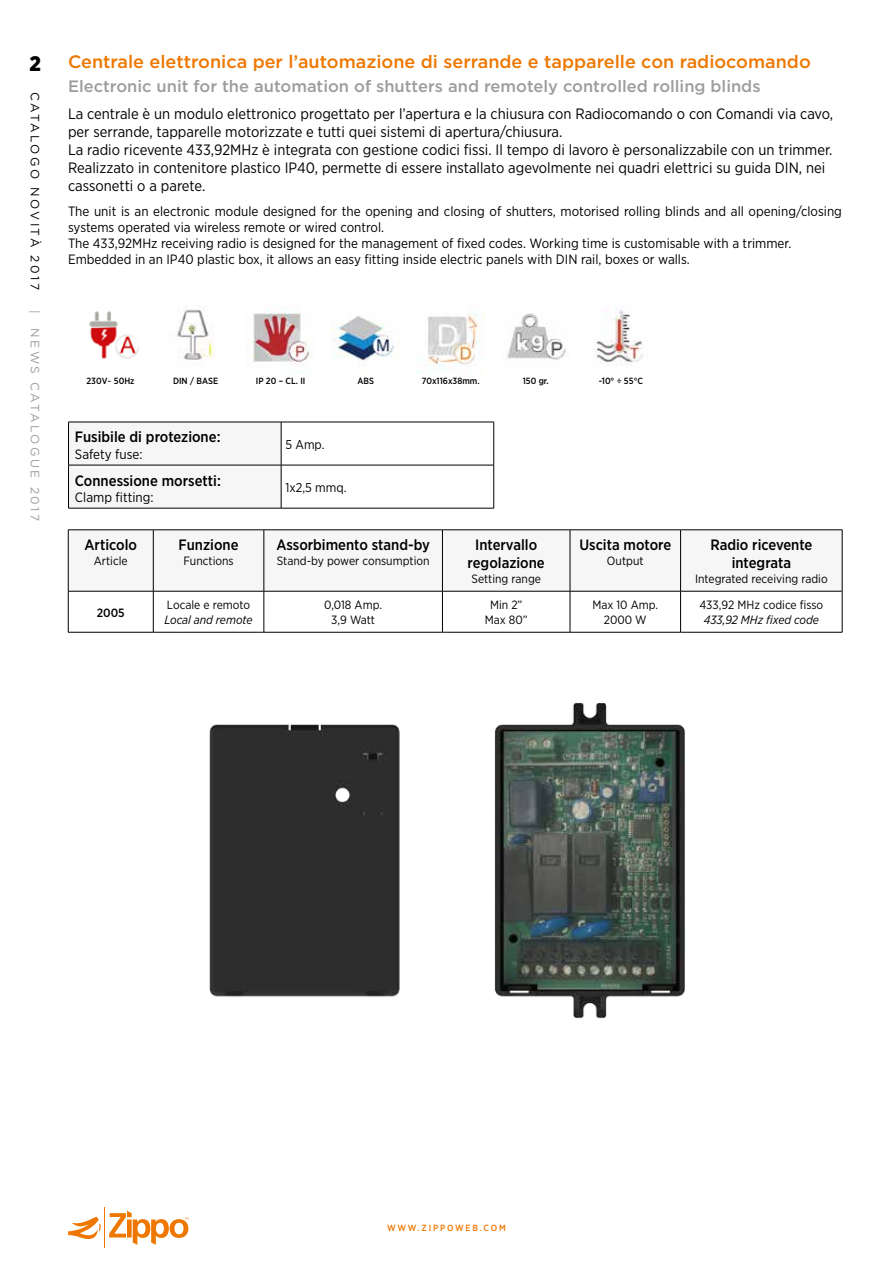
<style>
.page{position:relative;width:893px;height:1263px;background:#fff}
.page>*{position:absolute;margin:0;border:0;box-sizing:border-box;transform-origin:0 0}
.t1{font:900 21px "Gotham Narrow";color:#000}
.t2{font:500 18px "Gotham";color:#e70}
.t3{font:500 16.5px "Gotham";color:#9d9d9c}
.t4{font:15px/18px "Gotham Narrow";color:#000}
.t5{font:500 15px/18px "Gotham Narrow";color:#000;text-align:center}
.t6{font:13.5px/16.2px "Gotham Narrow";color:#000}
.t7{font:12.75px "Gotham Narrow";color:#000}
.t8{font:12px/14.4px "Gotham Narrow";color:#000;text-align:center}
.t9{font:italic 12px "Gotham Narrow";color:#000}
.t10{font:12px "Gotham";letter-spacing:.2em;color:#000}
.t11{font:12px "Gotham";letter-spacing:.2em;color:#9d9d9c}
.t12{font:500 12px "Gotham Narrow";color:#000}
.t13{font:500 9px "Gotham Narrow";color:#000}
.t14{font:500 9px "Gotham Narrow";letter-spacing:.2em;color:#e70}
</style>
<div class="page">
<hr style="left:104px;top:1207px;width:1px;height:41px;background:#e70">
<svg style="left:68px;top:1216px;width:33px;height:23px"></svg>
<svg style="left:109px;top:1211px;width:79px;height:34px"></svg>
<img style="left:209px;top:702px;width:476px;height:317px">
<svg style="left:69px;top:423px;width:424px;height:85px"></svg>
<hr style="left:68px;top:465px;width:213px;height:1px;background:#000">
<hr style="left:281px;top:465px;width:213px;height:1px;background:#000">
<hr style="left:68px;top:508px;width:213px;height:1px;background:#000">
<hr style="left:281px;top:508px;width:213px;height:1px;background:#000">
<hr style="left:281px;top:422px;width:213px;height:1px;background:#000">
<hr style="left:493px;top:422px;width:1px;height:43px;background:#000">
<hr style="left:493px;top:465px;width:1px;height:43px;background:#000">
<hr style="left:68px;top:422px;width:213px;height:1px;background:#000">
<hr style="left:68px;top:422px;width:1px;height:43px;background:#000">
<hr style="left:281px;top:422px;width:1px;height:43px;background:#000">
<hr style="left:68px;top:465px;width:1px;height:43px;background:#000">
<hr style="left:281px;top:465px;width:1px;height:43px;background:#000">
<div style="left:69px;top:530px;width:773px;height:61px;background:#f6f6f6"></div>
<svg style="left:69px;top:592px;width:773px;height:40px"></svg>
<hr style="left:153px;top:591px;width:1px;height:41px;background:#000">
<hr style="left:264px;top:591px;width:1px;height:41px;background:#000">
<hr style="left:442px;top:591px;width:1px;height:41px;background:#000">
<hr style="left:570px;top:591px;width:1px;height:41px;background:#000">
<hr style="left:680px;top:591px;width:1px;height:41px;background:#000">
<hr style="left:68px;top:632px;width:85px;height:1px;background:#000">
<hr style="left:153px;top:632px;width:111px;height:1px;background:#000">
<hr style="left:264px;top:632px;width:178px;height:1px;background:#000">
<hr style="left:442px;top:632px;width:128px;height:1px;background:#000">
<hr style="left:570px;top:632px;width:111px;height:1px;background:#000">
<hr style="left:681px;top:632px;width:161px;height:1px;background:#000">
<hr style="left:264px;top:529px;width:178px;height:1px;background:#000">
<hr style="left:68px;top:529px;width:85px;height:1px;background:#000">
<hr style="left:68px;top:530px;width:1px;height:61px;background:#000">
<hr style="left:153px;top:529px;width:111px;height:1px;background:#000">
<hr style="left:153px;top:530px;width:1px;height:61px;background:#000">
<hr style="left:264px;top:530px;width:1px;height:61px;background:#000">
<hr style="left:442px;top:529px;width:128px;height:1px;background:#000">
<hr style="left:442px;top:530px;width:1px;height:61px;background:#000">
<hr style="left:570px;top:529px;width:111px;height:1px;background:#000">
<hr style="left:570px;top:530px;width:1px;height:61px;background:#000">
<hr style="left:681px;top:529px;width:161px;height:1px;background:#000">
<hr style="left:680px;top:530px;width:1px;height:61px;background:#000">
<hr style="left:842px;top:530px;width:1px;height:61px;background:#000">
<hr style="left:68px;top:591px;width:85px;height:1px;background:#000">
<hr style="left:68px;top:591px;width:1px;height:41px;background:#000">
<hr style="left:153px;top:591px;width:111px;height:1px;background:#000">
<hr style="left:264px;top:591px;width:178px;height:1px;background:#000">
<hr style="left:442px;top:591px;width:128px;height:1px;background:#000">
<hr style="left:570px;top:591px;width:111px;height:1px;background:#000">
<hr style="left:681px;top:591px;width:161px;height:1px;background:#000">
<hr style="left:842px;top:591px;width:1px;height:41px;background:#000">
<img style="left:89px;top:311px;width:50px;height:48px">
<img style="left:177px;top:307px;width:36px;height:56px">
<img style="left:252px;top:305px;width:63px;height:60px">
<img style="left:332px;top:316px;width:63px;height:49px">
<img style="left:417px;top:312px;width:68px;height:61px">
<img style="left:507px;top:313px;width:60px;height:51px">
<img style="left:595px;top:305px;width:49px;height:61px">
<h1 class="t1" style="left:29px;top:50px;width:13px">2</h1>
<p class="t10" style="left:43px;top:92px;width:199px;rotate:90deg">CATALOGO NOVITÀ 2017</p>
<p class="t11" style="left:43px;top:310px;width:212px;rotate:90deg">| NEWS CATALOGUE 2017</p>
<p class="t2" style="left:68px;top:50px;width:744px">Centrale elettronica per l’automazione di serrande e tapparelle con radiocomando</p>
<p class="t3" style="left:68px;top:76px;width:694px">Electronic unit for the automation of shutters and remotely controlled rolling blinds</p>
<p class="t4" style="left:68px;top:104px;width:767px">La centrale è un modulo elettronico progettato per l’apertura e la chiusura con Radiocomando o con Comandi via cavo, per serrande, tapparelle motorizzate e tutti quei sistemi di apertura/chiusura.<br>La radio ricevente 433,92MHz è integrata con gestione codici fissi. Il tempo di lavoro è personalizzabile con un trimmer.<br>Realizzato in contenitore plastico IP40, permette di essere installato agevolmente nei quadri elettrici su guida DIN, nei cassonetti o a parete.</p>
<p class="t6" style="left:68px;top:202px;width:775px">The unit is an electronic module designed for the opening and closing of shutters, motorised rolling blinds and all opening/closing systems operated via wireless remote or wired control.<br>The 433,92MHz receiving radio is designed for the management of fixed codes. Working time is customisable with a trimmer.<br>Embedded in an IP40 plastic box, it allows an easy fitting inside electric panels with DIN rail, boxes or walls.</p>
<p class="t13" style="left:87px;top:376px;width:50px">230V~ 50Hz</p>
<p class="t13" style="left:173px;top:375px;width:47px">DIN / BASE</p>
<p class="t13" style="left:256px;top:375px;width:51px">IP 20 – CL. II</p>
<p class="t13" style="left:357px;top:375px;width:18px">ABS</p>
<p class="t13" style="left:422px;top:375px;width:59px">70x116x38mm.</p>
<p class="t13" style="left:523px;top:375px;width:28px">150 gr.</p>
<p class="t13" style="left:599px;top:375px;width:46px">-10° ÷ 55°C</p>
<p class="t5" style="left:75px;top:428px;width:147px">Fusibile di protezione:</p>
<p class="t6" style="left:75px;top:446px;width:69px">Safety fuse:</p>
<p class="t5" style="left:75px;top:471px;width:147px">Connessione morsetti:</p>
<p class="t6" style="left:75px;top:489px;width:80px">Clamp fitting:</p>
<p class="t5" style="left:85px;top:536px;width:54px">Articolo</p>
<p class="t8" style="left:94px;top:553px;width:35px">Article</p>
<p class="t12" style="left:97px;top:605px;width:29px">2005</p>
<p class="t5" style="left:179px;top:536px;width:62px">Funzione</p>
<p class="t8" style="left:183px;top:553px;width:52px">Functions</p>
<p class="t8" style="left:167px;top:598px;width:85px">Locale e remoto</p>
<p class="t9" style="left:164px;top:612px;width:90px">Local and remote</p>
<p class="t7" style="left:285px;top:436px;width:41px">5 Amp.</p>
<p class="t7" style="left:285px;top:479px;width:63px">1x2,5 mmq.</p>
<p class="t5" style="left:276px;top:536px;width:155px">Assorbimento stand-by</p>
<p class="t8" style="left:277px;top:553px;width:154px">Stand-by power consumption</p>
<p class="t5" style="left:468px;top:536px;width:79px">Intervallo regolazione</p>
<p class="t8" style="left:471px;top:571px;width:71px">Setting range</p>
<p class="t5" style="left:579px;top:536px;width:93px">Uscita motore</p>
<p class="t8" style="left:607px;top:553px;width:38px">Output</p>
<p class="t5" style="left:710px;top:536px;width:104px">Radio ricevente integrata</p>
<p class="t8" style="left:695px;top:571px;width:134px">Integrated receiving radio</p>
<p class="t8" style="left:324px;top:598px;width:59px">0,018 Amp.<br>3,9 Watt</p>
<p class="t8" style="left:485px;top:598px;width:44px">Min 2”<br>Max 80”</p>
<p class="t8" style="left:592px;top:598px;width:67px">Max 10 Amp.<br>2000 W</p>
<p class="t8" style="left:699px;top:598px;width:125px">433,92 MHz codice fisso</p>
<p class="t9" style="left:704px;top:612px;width:117px">433,92 MHz fixed code</p>
<p class="t14" style="left:387px;top:1222px;width:120px">WWW.ZIPPOWEB.COM</p>
</div>
